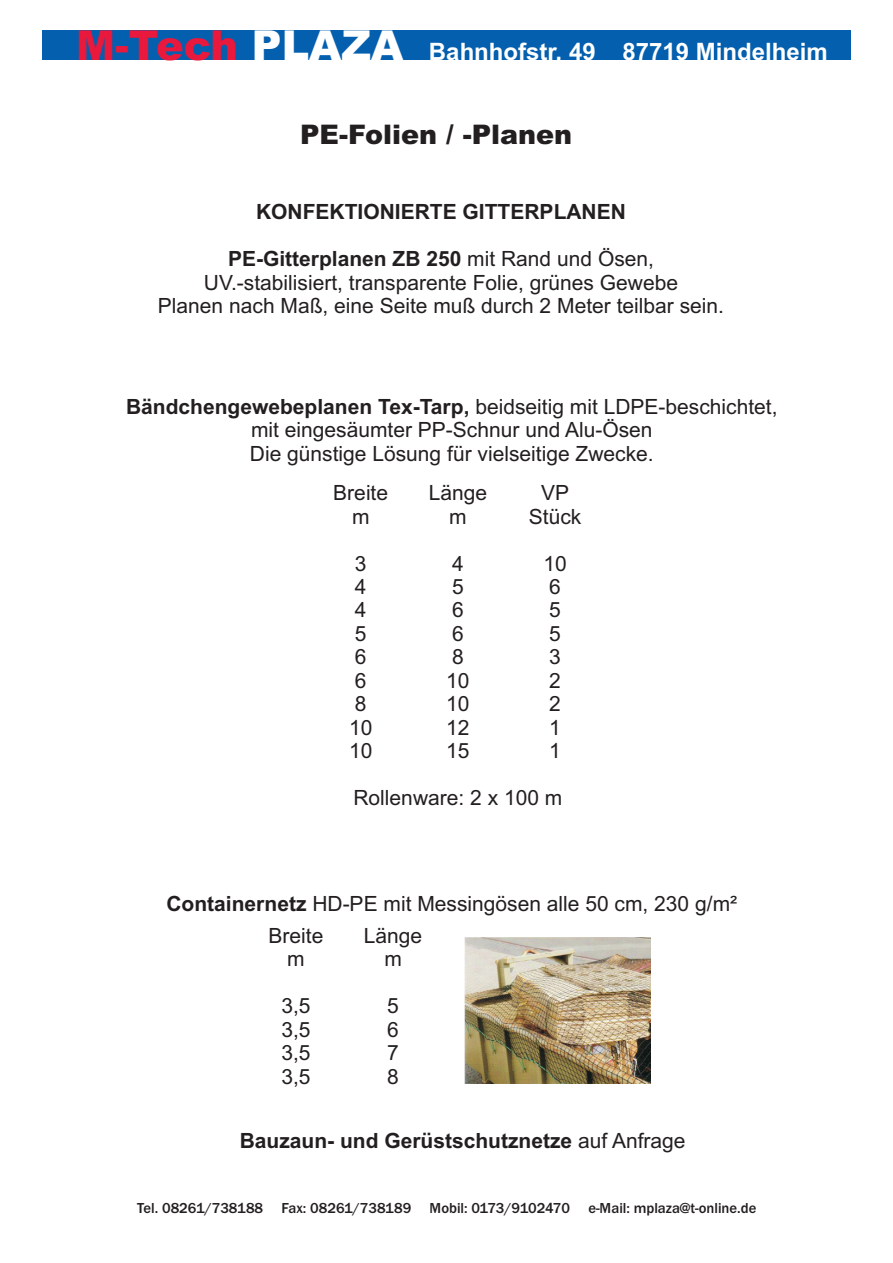
<style>
.page{position:relative;width:893px;height:1263px;background:#fff}
.page>*{position:absolute;margin:0;border:0;box-sizing:border-box;transform-origin:0 0}
.t1{font:900 41.25px "Arial";color:#e8193c}
.t2{font:900 27px "Arial";color:#231f20}
.t3{font:700 24px "Arial";color:#fff}
.t4{font:21px/23.4px "Arial";color:#231f20;text-align:center}
.t5{font:700 21px "Arial";color:#231f20}
.t6{font:500 15px "Franklin Gothic";color:#231f20}
.s1{color:#fff}
.s2{font-weight:700}
.s3{font-weight:400}
</style>
<div class="page">
<div style="left:42px;top:30px;width:808px;height:30px;background:#045fae"></div>
<img style="left:464px;top:937px;width:186px;height:147px">
<h1 class="t1" style="left:76px;top:30px;width:329px">M-Tech <span class="s1">PLAZA</span></h1>
<p class="t3" style="left:429px;top:42px;width:400px">Bahnhofstr. 49 87719 Mindelheim</p>
<p class="t2" style="left:300px;top:124px;width:274px">PE-Folien / -Planen</p>
<p class="t5" style="left:256px;top:204px;width:371px">KONFEKTIONIERTE GITTERPLANEN</p>
<p class="t4" style="left:158px;top:249px;width:568px"><span class="s2">PE-Gitterplanen ZB 250</span> mit Rand und Ösen,<br>UV.-stabilisiert, transparente Folie, grünes Gewebe<br>Planen nach Maß, eine Seite muß durch 2 Meter teilbar sein.</p>
<p class="t4" style="left:126px;top:397px;width:653px"><span class="s2">Bändchengewebeplanen Tex-Tarp,</span> beidseitig mit LDPE-beschichtet, mit eingesäumter PP-Schnur und Alu-Ösen<br>Die günstige Lösung für vielseitige Zwecke.</p>
<p class="t4" style="left:429px;top:483px;width:60px">Länge m</p>
<p class="t4" style="left:446px;top:553px;width:25px;text-align:left">4<br>5<br>6<br>6<br>8<br>10<br>10<br>12<br>15</p>
<p class="t4" style="left:353px;top:788px;width:210px">Rollenware: 2 x 100 m</p>
<p class="t4" style="left:333px;top:483px;width:56px">Breite m</p>
<p class="t4" style="left:349px;top:553px;width:25px;text-align:left">3<br>4<br>4<br>5<br>6<br>6<br>8<br>10<br>10</p>
<p class="t4" style="left:529px;top:483px;width:54px">VP<br>Stück</p>
<p class="t4" style="left:543px;top:553px;width:25px;text-align:left">10<br>6<br>5<br>5<br>3<br>2<br>2<br>1<br>1</p>
<p class="t4" style="left:364px;top:889px;width:375px;line-height:32.4px;text-align:left;text-indent:-197px"><span class="s2">Containernetz</span> HD-PE mit Messingösen alle 50 cm, 230 g/m²<br>Länge</p>
<p class="t4" style="left:384px;top:949px;width:19px">m</p>
<p class="t4" style="left:387px;top:996px;width:13px;text-align:justify">5<br>6<br>7<br>8</p>
<p class="t4" style="left:268px;top:926px;width:56px">Breite m</p>
<p class="t4" style="left:281px;top:996px;width:31px;text-align:justify">3,5<br>3,5<br>3,5<br>3,5</p>
<p class="t5" style="left:240px;top:1133px;width:447px">Bauzaun- und Gerüstschutznetze <span class="s3">auf Anfrage</span></p>
<p class="t6" style="left:137px;top:1202px;width:621px">Tel. 08261/738188 Fax: 08261/738189 Mobil: 0173/9102470 e-Mail: mplaza@t-online.de</p>
</div>
